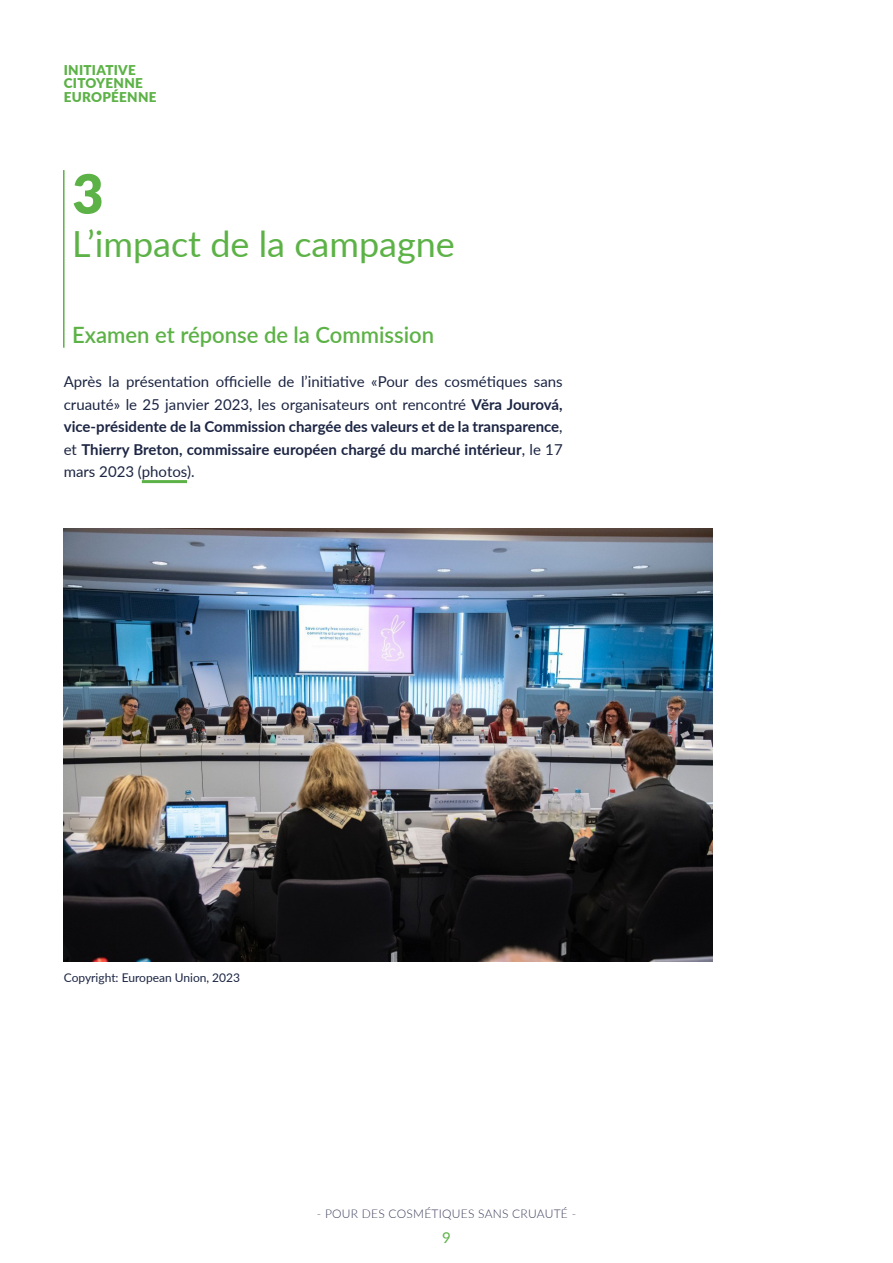
<style>
.page{position:relative;width:893px;height:1263px;background:#fff}
.page>*{position:absolute;margin:0;border:0;box-sizing:border-box;transform-origin:0 0}
.Inner_accent_color_number{font:900 54px "Lato";color:#5cb246}
.Inner_accent_title_1{font:36px "Lato";color:#5cb246}
.Inner_accent_title_2{font:600 22.5px "Lato";color:#5cb246}
.t1{font:15px/22.5px "Lato";color:#1c2543;text-align:justify}
.t2{font:15px "Lato";color:#5cb246}
.t3{font:900 13.5px/13.5px "Lato";letter-spacing:.02em;color:#5cb246}
.t4{font:300 12px "Lato";letter-spacing:.02em;color:#3c3e5c}
.Box_text_dark{font:12px "Lato";color:#1c2543}
.s1{font-weight:700}
</style>
<div class="page">
<hr style="left:63px;top:170px;width:2px;height:178px;background:#5cb246">
<hr style="left:142px;top:480px;width:45px;height:3px;background:#5cb246">
<img style="left:64px;top:528px;width:649px;height:433px">
<p class="t3" style="left:64px;top:62px;width:94px">INITIATIVE<br>CITOYENNE<br>EUROPÉENNE</p>
<p class="Inner_accent_color_number" style="left:72px;top:153px;width:33px">3</p>
<p class="Inner_accent_title_1" style="left:72px;top:218px;width:384px">L’impact de la campagne</p>
<p class="Inner_accent_title_2" style="left:72px;top:319px;width:363px">Examen et réponse de la Commission</p>
<p class="t1" style="left:64px;top:370px;width:500px">Après la présentation officielle de l’initiative «Pour des cosmétiques sans cruauté» le 25 janvier 2023, les organisateurs ont rencontré <span class="s1">Věra Jourová, vice-présidente de la Commission chargée des valeurs et de la transparence</span>, et <span class="s1">Thierry Breton, commissaire européen chargé du marché intérieur</span>, le 17 mars 2023 (photos).</p>
<p class="Box_text_dark" style="left:64px;top:969px;width:178px">Copyright: European Union, 2023</p>
<p class="t4" style="left:317px;top:1206px;width:261px">- POUR DES COSMÉTIQUES SANS CRUAUTÉ -</p>
<p class="t2" style="left:442px;top:1227px;width:10px">9</p>
</div>
